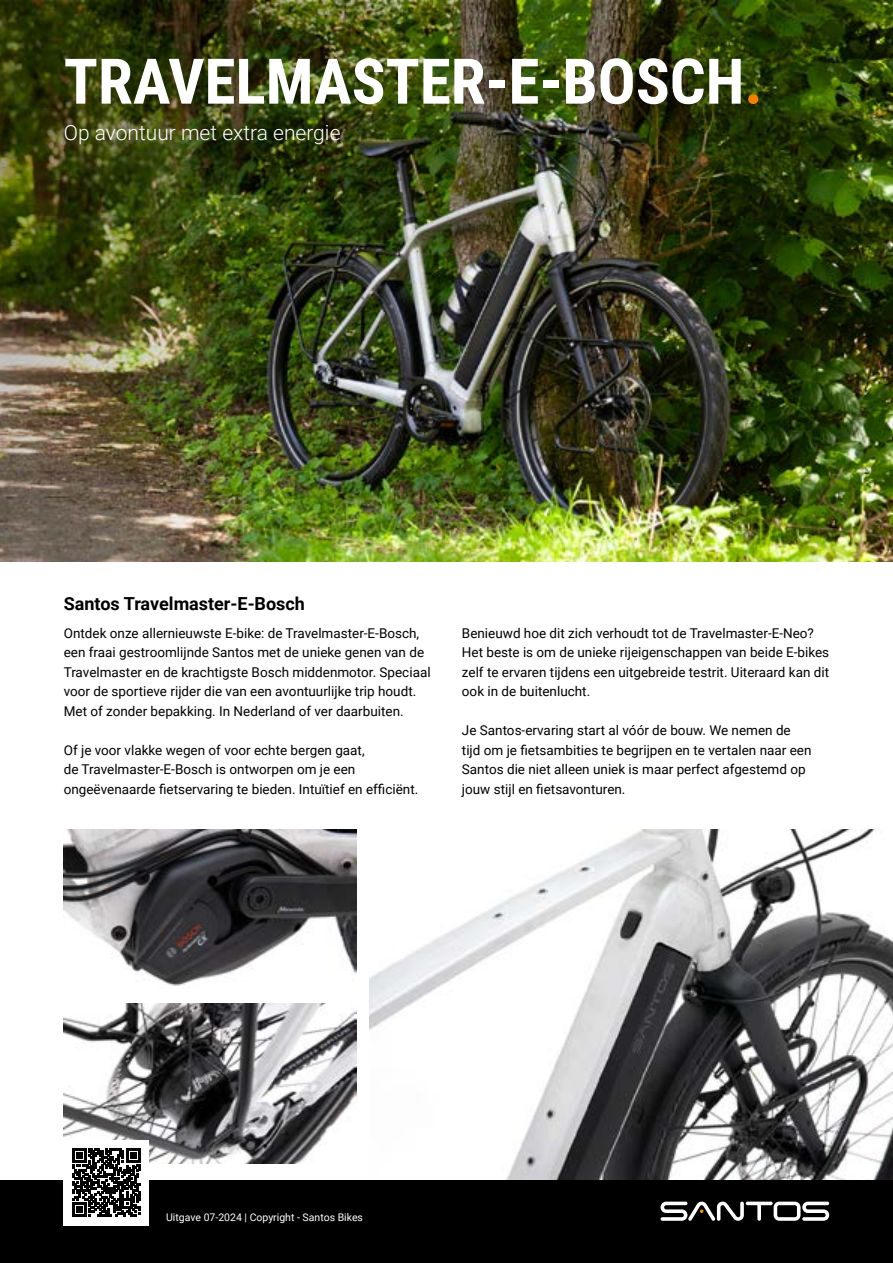
<style>
.page{position:relative;width:893px;height:1263px;background:#fff}
.page>*{position:absolute;margin:0;border:0;box-sizing:border-box;transform-origin:0 0}
.t1{font:700 63px "Roboto Condensed";color:#fff}
.t2{font:300 21px "Roboto";color:#fff}
.t3{font:700 18px "Roboto";color:#000}
.t4{font:13.5px/19.5px "Roboto";color:#000}
.t5{font:10.5px "Roboto";color:#fff}
.s1{color:#f07f00}
</style>
<div class="page">
<img style="left:0;top:0;width:893px;height:561px">
<img style="left:370px;top:829px;width:523px;height:351px">
<div style="left:0;top:1180px;width:893px;height:83px;background:#000"></div>
<svg style="left:660px;top:1201px;width:169px;height:20px"></svg>
<img style="left:64px;top:1004px;width:292px;height:159px">
<img style="left:64px;top:829px;width:292px;height:157px">
<div style="left:64px;top:1140px;width:85px;height:85px;background:#fff"></div>
<svg style="left:72px;top:1148px;width:69px;height:69px"></svg>
<h1 class="t1" style="left:64px;top:37px;width:700px">TRAVELMASTER-E-BOSCH<span class="s1">.</span></h1>
<h2 class="t2" style="left:64px;top:117px;width:278px">Op avontuur met extra energie</h2>
<h3 class="t3" style="left:64px;top:591px;width:243px">Santos Travelmaster-E-Bosch</h3>
<p class="t4" style="left:64px;top:623px;width:368px">Ontdek onze allernieuwste E-bike: de Travelmaster-E-Bosch, een fraai gestroomlijnde Santos met de unieke genen van de Travelmaster en de krachtigste Bosch middenmotor. Speciaal voor de sportieve rijder die van een avontuurlijke trip houdt.<br>Met of zonder bepakking. In Nederland of ver daarbuiten.</p>
<p class="t4" style="left:64px;top:740px;width:356px">Of je voor vlakke wegen of voor echte bergen gaat,<br>de Travelmaster-E-Bosch is ontworpen om je een ongeëvenaarde fietservaring te bieden. Intuïtief en efficiënt.</p>
<p class="t4" style="left:462px;top:623px;width:369px">Benieuwd hoe dit zich verhoudt tot de Travelmaster-E-Neo?<br>Het beste is om de unieke rijeigenschappen van beide E-bikes zelf te ervaren tijdens een uitgebreide testrit. Uiteraard kan dit ook in de buitenlucht.</p>
<p class="t4" style="left:462px;top:720px;width:351px">Je Santos-ervaring start al vóór de bouw. We nemen de tijd om je fietsambities te begrijpen en te vertalen naar een Santos die niet alleen uniek is maar perfect afgestemd op jouw stijl en fietsavonturen.</p>
<p class="t5" style="left:166px;top:1210px;width:198px">Uitgave 07-2024 | Copyright - Santos Bikes</p>
</div>
